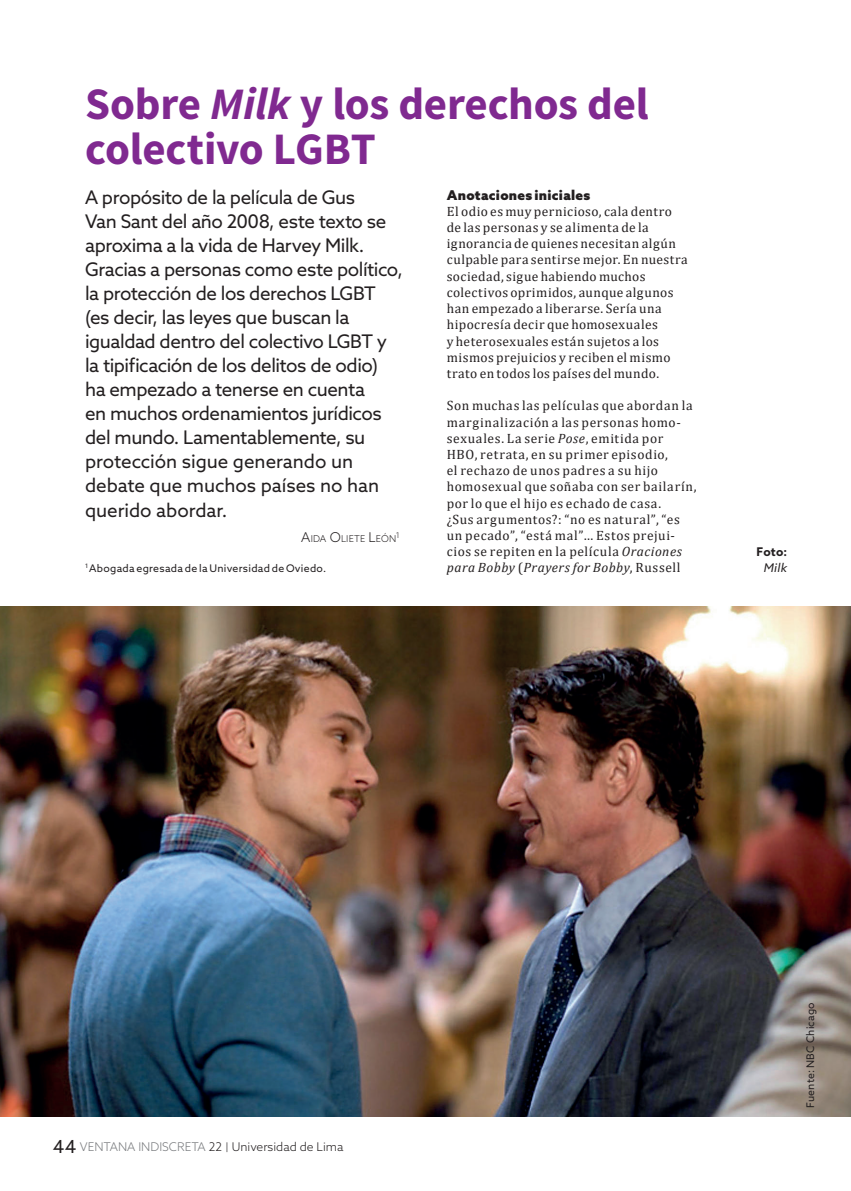
<style>
.page{position:relative;width:851px;height:1191px;background:#fff}
.page>*{position:absolute;margin:0;border:0;box-sizing:border-box;transform-origin:0 0}
.GORRO_NUEVA_VERSION{font:700 45px/45px "Source Sans Pro";letter-spacing:-.005em;color:#802990}
.GORRO_NUEVA_VERSION-2{font:18.75px/24.2px "Azo Sans";letter-spacing:-.025em;color:#231f20}
.cuerpo_de_texto_nuev{font:13.5px/16.2px "Cambria";letter-spacing:.035em;color:#231f20}
.intertitulo_nueva_ve{font:900 13.5px "Azo Sans";letter-spacing:.02em;color:#231f20}
.t1{font:300 12px "Azo Sans";color:#231f20}
.leyenda_no_cursiva{font:700 12px "Azo Sans";color:#231f20}
.LEYENDA_CURSIVA{font:italic 12px "Azo Sans";color:#231f20}
.REFERENCIAS{font:10.5px "Azo Sans";letter-spacing:.025em;color:#231f20}
.GORRO_NUEVA_VERSION-3{font:10.5px "Azo Sans";letter-spacing:.015em;color:#231f20}
.GORRO_NUEVA_VERSION-4{font:300 9.45px "Azo Sans";letter-spacing:.01em;color:#231f20}
.GORRO_NUEVA_VERSION-5{font:300 7.8px "Azo Sans";color:#231f20}
.s1{font-style:italic}
.s2{font-size:13.5px}
.s3{font-weight:400;font-size:18px}
.s4{color:#76787b}
.s5{font-size:9.6px}
</style>
<div class="page">
<img style="left:0;top:606px;width:850px;height:510px">
<p class="GORRO_NUEVA_VERSION" style="left:85px;top:81px;width:565px">Sobre <span class="s1">Milk</span> y los derechos del colectivo LGBT</p>
<p class="GORRO_NUEVA_VERSION-2" style="left:85px;top:185px;width:319px">A propósito de la película de Gus<br>Van Sant del año 2008, este texto se aproxima a la vida de Harvey Milk.<br>Gracias a personas como este político, la protección de los derechos LGBT (es decir, las leyes que buscan la igualdad dentro del colectivo LGBT y la tipificación de los delitos de odio) ha empezado a tenerse en cuenta<br>en muchos ordenamientos jurídicos del mundo. Lamentablemente, su protección sigue generando un debate que muchos países no han querido abordar.</p>
<p class="GORRO_NUEVA_VERSION-4" style="left:301px;top:533px;width:96px"><span class="s2">A</span>IDA <span class="s2">O</span>LI ETE <span class="s2">L</span>EÓN</p>
<p class="GORRO_NUEVA_VERSION-5" style="left:396px;top:530px;width:5px">1</p>
<p class="REFERENCIAS" style="left:85px;top:561px;width:242px"><sup>1</sup> Abogada egresada de la Universidad de Oviedo.</p>
<p class="intertitulo_nueva_ve" style="left:446px;top:186px;width:145px">Anotaciones iniciales</p>
<p class="cuerpo_de_texto_nuev" style="left:446px;top:203px;width:242px">El odio es muy pernicioso, cala dentro de las personas y se alimenta de la ignorancia de quienes necesitan algún culpable para sentirse mejor. En nuestra sociedad, sigue habiendo muchos colectivos oprimidos, aunque algunos han empezado a liberarse. Sería una hipocresía decir que homosexuales<br>y heterosexuales están sujetos a los mismos prejuicios y reciben el mismo trato en todos los países del mundo.</p>
<p class="cuerpo_de_texto_nuev" style="left:446px;top:397px;width:251px">Son muchas las películas que abordan la marginalización a las personas homo&shy;sexuales. La serie <span class="s1">Pose</span>, emitida por HBO, retrata, en su primer episodio,<br>el rechazo de unos padres a su hijo homosexual que soñaba con ser bailarín, por lo que el hijo es echado de casa.<br>¿Sus argumentos?: “no es natural”, “es un pecado”, “está mal”… Estos prejui&shy;cios se repiten en la película <span class="s1">Oraciones para Bobby</span> (<span class="s1">Prayers for Bobby</span>, Russell</p>
<p class="leyenda_no_cursiva" style="left:756px;top:543px;width:32px">Foto:</p>
<p class="LEYENDA_CURSIVA" style="left:763px;top:559px;width:25px">Milk</p>
<p class="t1" style="left:53px;top:1139px;width:292px"><span class="s3">44</span> <span class="s4">VENTANA INDISCRETA</span> 22 <span class="s5">|</span> Universidad de Lima</p>
<p class="GORRO_NUEVA_VERSION-3" style="left:803px;top:1108px;width:107px;rotate:-90deg">Fuente: NBC Chicago</p>
</div>
